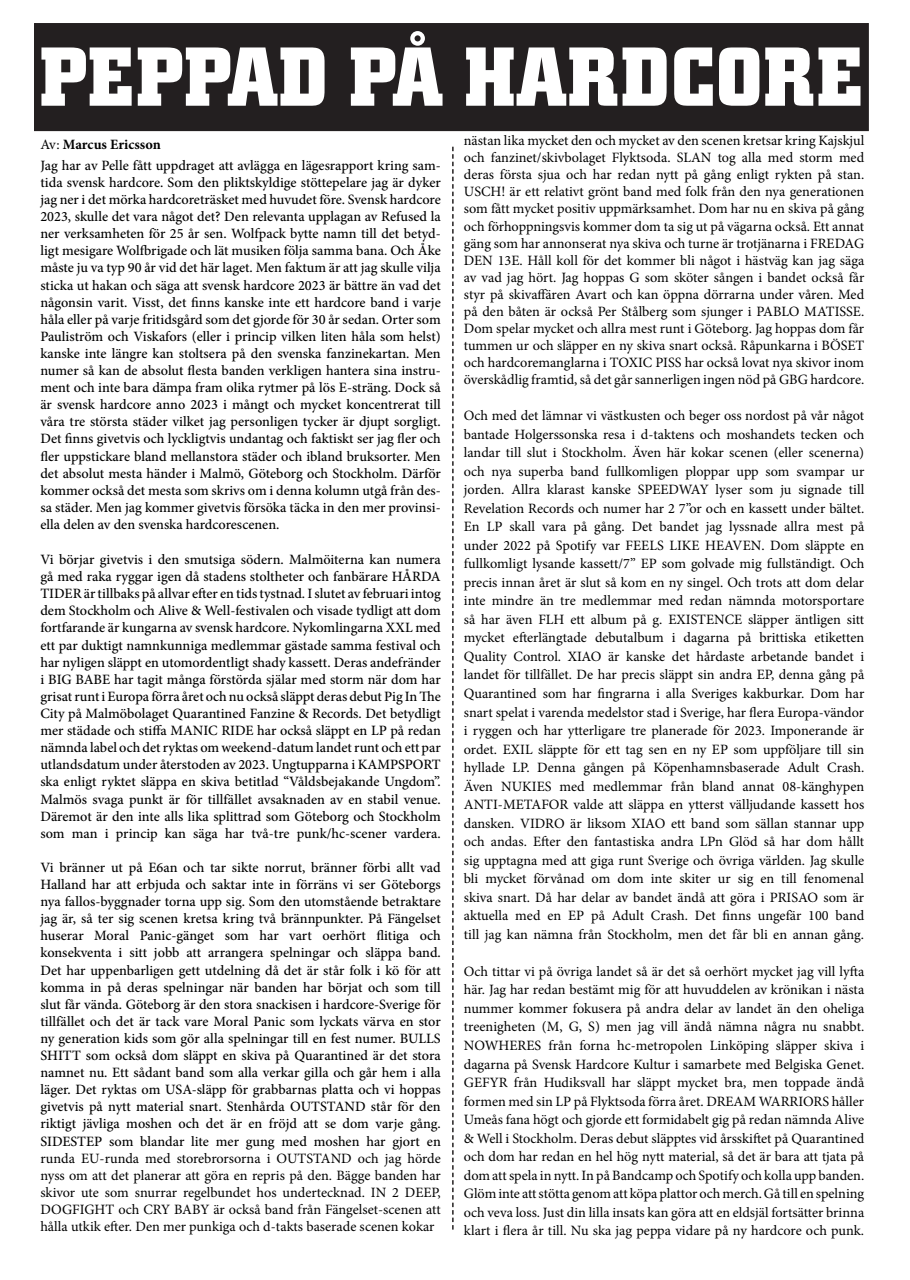
<style>
.page{position:relative;width:910px;height:1280px;background:#fff}
.page>*{position:absolute;margin:0;border:0;box-sizing:border-box;transform-origin:0 0}
.t1{font:700 82.5px "City";letter-spacing:.02em;color:#fff}
.t2{font:14.25px/18.5px "Minion Pro";color:#000;text-align:justify}
.t3{font:500 14.25px/17.1px "Minion Pro";color:#000;text-align:justify}
.t4{font:700 14.25px "Minion Pro";color:#000}
.s1{font-weight:400}
</style>
<div class="page">
<div style="left:35px;top:24px;width:833px;height:106px;background:#231f20"></div>
<div style="left:34px;top:23px;width:835px;height:108px;border:2px solid #231f20"></div>
<svg style="left:452px;top:147px;width:2px;height:1083px"></svg>
<h1 class="t1" style="left:40px;top:31px;width:823px">PEPPAD PÅ HARDCORE</h1>
<p class="t2" style="left:464px;top:132px;width:402px;line-height:17.1px">nästan lika mycket den och mycket av den scenen kretsar kring Kajskjul och fanzinet/skivbolaget Flyktsoda. SLAN tog alla med storm med deras första sjua och har redan nytt på gång enligt rykten på stan.<br>USCH! är ett relativt grönt band med folk från den nya generationen som fått mycket positiv uppmärksamhet. Dom har nu en skiva på gång och förhoppningsvis kommer dom ta sig ut på vägarna också. Ett annat gäng som har annonserat nya skiva och turne är trotjänarna i FREDAG DEN 13E. Håll koll för det kommer bli något i hästväg kan jag säga av vad jag hört. Jag hoppas G som sköter sången i bandet också får styr på skivaffären Avart och kan öppna dörrarna under våren. Med på den båten är också Per Stålberg som sjunger i PABLO MATISSE.<br>Dom spelar mycket och allra mest runt i Göteborg. Jag hoppas dom får tummen ur och släpper en ny skiva snart också. Råpunkarna i BÖSET och hardcoremanglarna i TOXIC PISS har också lovat nya skivor inom överskådlig framtid, så det går sannerligen ingen nöd på GBG hardcore.</p>
<p class="t2" style="left:464px;top:406px;width:402px">Och med det lämnar vi västkusten och beger oss nordost på vår något bantade Holgerssonska resa i d-taktens och moshandets tecken och landar till slut i Stockholm. Även här kokar scenen (eller scenerna) och nya superba band fullkomligen ploppar upp som svampar ur jorden. Allra klarast kanske SPEEDWAY lyser som ju signade till Revelation Records och numer har 2 7”or och en kassett under bältet.<br>En LP skall vara på gång. Det bandet jag lyssnade allra mest på under 2022 på Spotify var FEELS LIKE HEAVEN. Dom släppte en fullkomligt lysande kassett/7” EP som golvade mig fullständigt. Och precis innan året är slut så kom en ny singel. Och trots att dom delar inte mindre än tre medlemmar med redan nämnda motorsportare så har även FLH ett album på g. EXISTENCE släpper äntligen sitt mycket efterlängtade debutalbum i dagarna på brittiska etiketten Quality Control. XIAO är kanske det hårdaste arbetande bandet i landet för tillfället. De har precis släppt sin andra EP, denna gång på Quarantined som har fingrarna i alla Sveriges kakburkar. Dom har snart spelat i varenda medelstor stad i Sverige, har flera Europa-vändor i ryggen och har ytterligare tre planerade för 2023. Imponerande är ordet. EXIL släppte för ett tag sen en ny EP som uppföljare till sin hyllade LP. Denna gången på Köpenhamnsbaserade Adult Crash.<br>Även NUKIES med medlemmar från bland annat 08-känghypen ANTI-METAFOR valde att släppa en ytterst välljudande kassett hos dansken. VIDRO är liksom XIAO ett band som sällan stannar upp och andas. Efter den fantastiska andra LPn Glöd så har dom hållt sig upptagna med att giga runt Sverige och övriga världen. Jag skulle bli mycket förvånad om dom inte skiter ur sig en till fenomenal skiva snart. Då har delar av bandet ändå att göra i PRISAO som är aktuella med en EP på Adult Crash. Det finns ungefär 100 band till jag kan nämna från Stockholm, men det får bli en annan gång.</p>
<p class="t2" style="left:464px;top:962px;width:402px">Och tittar vi på övriga landet så är det så oerhört mycket jag vill lyfta här. Jag har redan bestämt mig för att huvuddelen av krönikan i nästa nummer kommer fokusera på andra delar av landet än den oheliga treenigheten (M, G, S) men jag vill ändå nämna några nu snabbt.<br>NOWHERES från forna hc-metropolen Linköping släpper skiva i dagarna på Svensk Hardcore Kultur i samarbete med Belgiska Genet.<br>GEFYR från Hudiksvall har släppt mycket bra, men toppade ändå formen med sin LP på Flyktsoda förra året. DREAM WARRIORS håller Umeås fana högt och gjorde ett formidabelt gig på redan nämnda Alive &amp; Well i Stockholm. Deras debut släpptes vid årsskiftet på Quarantined och dom har redan en hel hög nytt material, så det är bara att tjata på dom att spela in nytt. In på Bandcamp och Spotify och kolla upp banden.<br>Glöm inte att stötta genom att köpa plattor och merch. Gå till en spelning och veva loss. Just din lilla insats kan göra att en eldsjäl fortsätter brinna klart i flera år till. Nu ska jag peppa vidare på ny hardcore och punk.</p>
<p class="t4" style="left:40px;top:134px;width:122px"><span class="s1">Av:</span> Marcus Ericsson</p>
<p class="t3" style="left:40px;top:157px;width:402px">Jag har av Pelle fått uppdraget att avlägga en lägesrapport kring sam&shy;tida svensk hardcore. Som den pliktskyldige stöttepelare jag är dyker jag ner i det mörka hardcoreträsket med huvudet före. Svensk hardcore 2023, skulle det vara något det? Den relevanta upplagan av Refused la ner verksamheten för 25 år sen. Wolfpack bytte namn till det betyd&shy;ligt mesigare Wolfbrigade och lät musiken följa samma bana. Och Åke måste ju va typ 90 år vid det här laget. Men faktum är att jag skulle vilja sticka ut hakan och säga att svensk hardcore 2023 är bättre än vad det någonsin varit. Visst, det finns kanske inte ett hardcore band i varje håla eller på varje fritidsgård som det gjorde för 30 år sedan. Orter som Pauliström och Viskafors (eller i princip vilken liten håla som helst) kanske inte längre kan stoltsera på den svenska fanzinekartan. Men numer så kan de absolut flesta banden verkligen hantera sina instru&shy;ment och inte bara dämpa fram olika rytmer på lös E-sträng. Dock så är svensk hardcore anno 2023 i mångt och mycket koncentrerat till våra tre största städer vilket jag personligen tycker är djupt sorgligt.<br>Det finns givetvis och lyckligtvis undantag och faktiskt ser jag fler och fler uppstickare bland mellanstora städer och ibland bruksorter. Men det absolut mesta händer i Malmö, Göteborg och Stockholm. Därför kommer också det mesta som skrivs om i denna kolumn utgå från des&shy;sa städer. Men jag kommer givetvis försöka täcka in den mer provinsi&shy;ella delen av den svenska hardcorescenen.</p>
<p class="t3" style="left:40px;top:551px;width:402px">Vi börjar givetvis i den smutsiga södern. Malmöiterna kan numera gå med raka ryggar igen då stadens stoltheter och fanbärare HÅRDA TIDER är tillbaks på allvar efter en tids tystnad. I slutet av februari intog dem Stockholm och Alive &amp; Well-festivalen och visade tydligt att dom fortfarande är kungarna av svensk hardcore. Nykomlingarna XXL med ett par duktigt namnkunniga medlemmar gästade samma festival och har nyligen släppt en utomordentligt shady kassett. Deras andefränder i BIG BABE har tagit många förstörda själar med storm när dom har grisat runt i Europa förra året och nu också släppt deras debut Pig In The City på Malmöbolaget Quarantined Fanzine &amp; Records. Det betydligt mer städade och stiffa MANIC RIDE har också släppt en LP på redan nämnda label och det ryktas om weekend-datum landet runt och ett par utlandsdatum under återstoden av 2023. Ungtupparna i KAMPSPORT ska enligt ryktet släppa en skiva betitlad “Våldsbejakande Ungdom”.<br>Malmös svaga punkt är för tillfället avsaknaden av en stabil venue.<br>Däremot är den inte alls lika splittrad som Göteborg och Stockholm som man i princip kan säga har två-tre punk/hc-scener vardera.</p>
<p class="t3" style="left:40px;top:859px;width:402px">Vi bränner ut på E6an och tar sikte norrut, bränner förbi allt vad Halland har att erbjuda och saktar inte in förräns vi ser Göteborgs nya fallos-byggnader torna upp sig. Som den utomstående betraktare jag är, så ter sig scenen kretsa kring två brännpunkter. På Fängelset huserar Moral Panic-gänget som har vart oerhört flitiga och konsekventa i sitt jobb att arrangera spelningar och släppa band.<br>Det har uppenbarligen gett utdelning då det är står folk i kö för att komma in på deras spelningar när banden har börjat och som till slut får vända. Göteborg är den stora snackisen i hardcore-Sverige för tillfället och det är tack vare Moral Panic som lyckats värva en stor ny generation kids som gör alla spelningar till en fest numer. BULLS SHITT som också dom släppt en skiva på Quarantined är det stora namnet nu. Ett sådant band som alla verkar gilla och går hem i alla läger. Det ryktas om USA-släpp för grabbarnas platta och vi hoppas givetvis på nytt material snart. Stenhårda OUTSTAND står för den riktigt jävliga moshen och det är en fröjd att se dom varje gång.<br>SIDESTEP som blandar lite mer gung med moshen har gjort en</p>
<p class="t2" style="left:40px;top:1149px;width:402px;line-height:17.1px">runda EU-runda med storebrorsorna i OUTSTAND och jag hörde nyss om att det planerar att göra en repris på den. Bägge banden har skivor ute som snurrar regelbundet hos undertecknad. IN 2 DEEP, DOGFIGHT och CRY BABY är också band från Fängelset-scenen att hålla utkik efter. Den mer punkiga och d-takts baserade scenen kokar</p>
</div>
